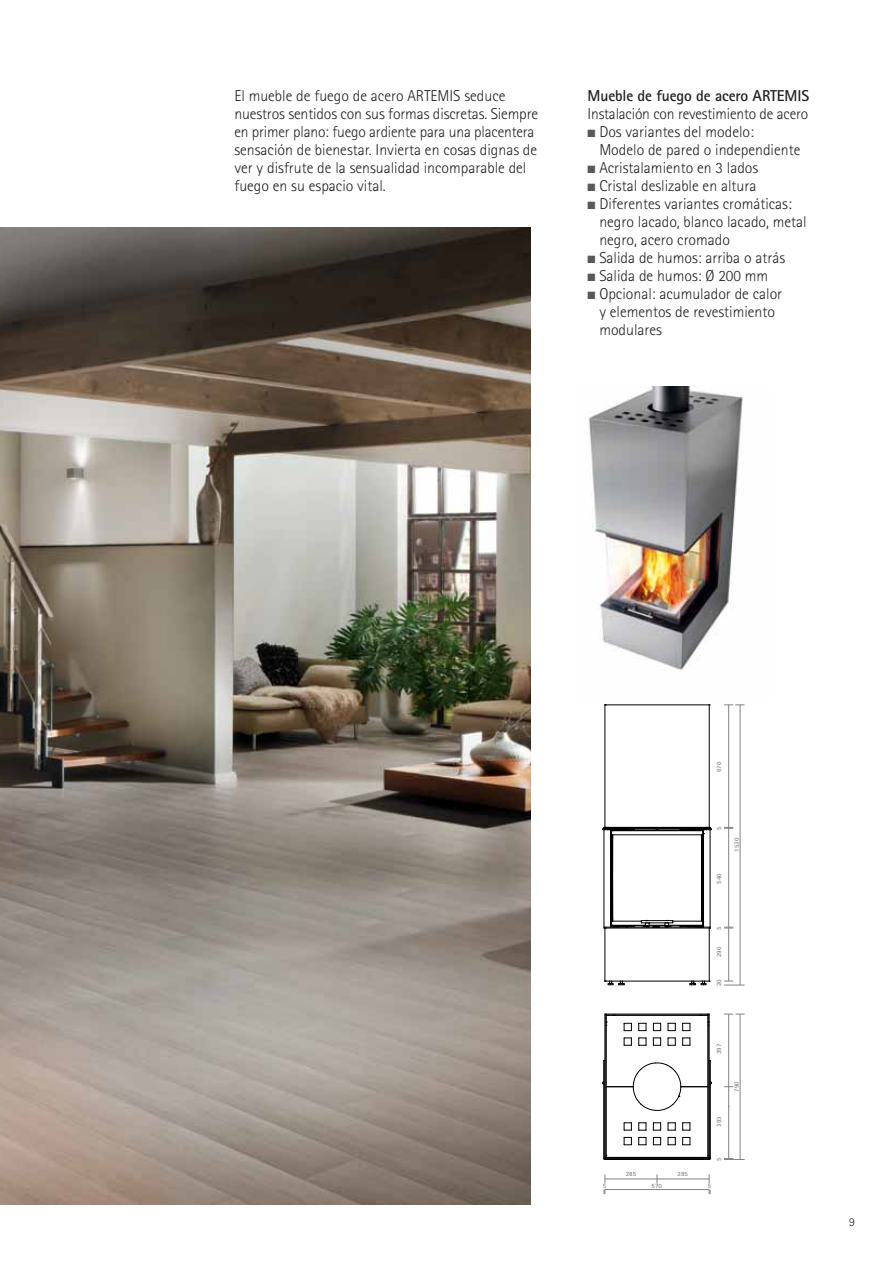
<style>
.page{position:relative;width:896px;height:1266px;background:#fff}
.page>*{position:absolute;margin:0;border:0;box-sizing:border-box;transform-origin:0 0}
.t1{font:300 15.75px/18px "AT Rotis Sans Serif";color:#231f20}
.t2{font:700 15.75px "AT Rotis Sans Serif";letter-spacing:-.01em;color:#231f20}
.t3{font:300 12px "AT Rotis Sans Serif";color:#231f20}
.t4{font:700 6.45px "AT Rotis Sans Serif";color:#808285}
</style>
<div class="page">
<img style="left:588px;top:386px;width:155px;height:285px">
<img style="left:0;top:227px;width:530px;height:977px">
<hr style="left:728px;top:928px;width:1px;height:52px;background:#808285">
<hr style="left:728px;top:828px;width:1px;height:99px;background:#808285">
<hr style="left:728px;top:704px;width:1px;height:123px;background:#808285">
<svg style="left:724px;top:827px;width:9px;height:2px"></svg>
<svg style="left:724px;top:926px;width:9px;height:2px"></svg>
<svg style="left:724px;top:980px;width:20px;height:5px"></svg>
<svg style="left:724px;top:704px;width:20px;height:1px"></svg>
<hr style="left:739px;top:704px;width:1px;height:281px;background:#808285">
<hr style="left:728px;top:1105px;width:1px;height:53px;background:#808285">
<hr style="left:728px;top:1014px;width:1px;height:93px;background:#808285">
<svg style="left:724px;top:1013px;width:20px;height:1px"></svg>
<svg style="left:724px;top:1158px;width:20px;height:2px"></svg>
<hr style="left:739px;top:1014px;width:1px;height:145px;background:#808285">
<hr style="left:605px;top:1178px;width:104px;height:1px;background:#808285">
<hr style="left:604px;top:1189px;width:105px;height:1px;background:#808285">
<hr style="left:604px;top:705px;width:1px;height:122px;background:#000">
<hr style="left:708px;top:705px;width:1px;height:122px;background:#000">
<hr style="left:605px;top:704px;width:104px;height:1px;background:#000">
<hr style="left:612px;top:925px;width:33px;height:1px;background:#000">
<hr style="left:668px;top:925px;width:34px;height:1px;background:#000">
<hr style="left:672px;top:920px;width:30px;height:1px;background:#000">
<hr style="left:611px;top:920px;width:30px;height:1px;background:#000">
<hr style="left:612px;top:834px;width:1px;height:44px;background:#000">
<hr style="left:612px;top:878px;width:1px;height:43px;background:#000">
<hr style="left:701px;top:837px;width:1px;height:81px;background:#000">
<hr style="left:604px;top:926px;width:105px;height:1px;background:#000">
<hr style="left:604px;top:927px;width:105px;height:1px;background:#000">
<svg style="left:641px;top:920px;width:32px;height:7px"></svg>
<hr style="left:611px;top:829px;width:1px;height:98px;background:#000">
<hr style="left:709px;top:829px;width:1px;height:98px;background:#000">
<hr style="left:610px;top:829px;width:1px;height:98px;background:#000">
<hr style="left:603px;top:829px;width:1px;height:98px;background:#000">
<hr style="left:708px;top:928px;width:1px;height:52px;background:#000">
<hr style="left:605px;top:980px;width:104px;height:1px;background:#000">
<hr style="left:604px;top:928px;width:1px;height:52px;background:#000">
<svg style="left:603px;top:918px;width:32px;height:10px"></svg>
<svg style="left:604px;top:980px;width:21px;height:5px"></svg>
<svg style="left:689px;top:980px;width:21px;height:5px"></svg>
<svg style="left:679px;top:918px;width:23px;height:9px"></svg>
<hr style="left:703px;top:829px;width:1px;height:98px;background:#000">
<svg style="left:602px;top:826px;width:110px;height:11px"></svg>
<hr style="left:702px;top:829px;width:1px;height:98px;background:#000">
<hr style="left:605px;top:1157px;width:104px;height:1px;background:#000">
<hr style="left:605px;top:1158px;width:104px;height:1px;background:#000">
<hr style="left:708px;top:1014px;width:1px;height:143px;background:#000">
<hr style="left:603px;top:1060px;width:1px;height:98px;background:#000">
<hr style="left:604px;top:1159px;width:105px;height:1px;background:#000">
<hr style="left:709px;top:1060px;width:1px;height:98px;background:#000">
<hr style="left:604px;top:1014px;width:1px;height:143px;background:#000">
<hr style="left:605px;top:1086px;width:1px;height:71px;background:#000">
<hr style="left:606px;top:1156px;width:101px;height:1px;background:#000">
<hr style="left:707px;top:1086px;width:1px;height:71px;background:#000">
<svg style="left:699px;top:1155px;width:11px;height:5px"></svg>
<svg style="left:603px;top:1155px;width:13px;height:5px"></svg>
<svg style="left:602px;top:1013px;width:110px;height:97px"></svg>
<svg style="left:682px;top:1137px;width:8px;height:8px"></svg>
<svg style="left:682px;top:1122px;width:8px;height:8px"></svg>
<svg style="left:667px;top:1137px;width:9px;height:8px"></svg>
<svg style="left:667px;top:1122px;width:9px;height:8px"></svg>
<svg style="left:623px;top:1137px;width:9px;height:8px"></svg>
<svg style="left:623px;top:1122px;width:9px;height:8px"></svg>
<svg style="left:638px;top:1137px;width:8px;height:8px"></svg>
<svg style="left:638px;top:1122px;width:8px;height:8px"></svg>
<svg style="left:653px;top:1137px;width:8px;height:8px"></svg>
<svg style="left:653px;top:1122px;width:8px;height:8px"></svg>
<p class="t1" style="left:234px;top:88px;width:305px">El mueble de fuego de acero ARTEMIS seduce nuestros sentidos con sus formas discretas. Siempre en primer plano: fuego ardiente para una placentera sensación de bienestar. Invierta en cosas dignas de ver y disfrute de la sensualidad incomparable del fuego en su espacio vital.</p>
<p class="t2" style="left:587px;top:90px;width:223px">Mueble de fuego de acero ARTEMIS</p>
<p class="t1" style="left:599px;top:106px;width:210px;text-indent:-12px">Instalación con revestimiento de acero<br>Dos variantes del modelo:<br>Modelo de pared o independiente<br>Acristalamiento en 3 lados<br>Cristal deslizable en altura<br>Diferentes variantes cromáticas: negro lacado, blanco lacado, metal negro, acero cromado<br>Salida de humos: arriba o atrás<br>Salida de humos: Ø 200 mm<br>Opcional: acumulador de calor<br>y elementos de revestimiento modulares</p>
<p class="t4" style="left:716px;top:772px;width:12px;rotate:-90deg">670</p>
<p class="t4" style="left:716px;top:829px;width:5px;rotate:-90deg">5</p>
<p class="t4" style="left:716px;top:883px;width:12px;rotate:-90deg">540</p>
<p class="t4" style="left:734px;top:851px;width:15px;rotate:-90deg">1530</p>
<p class="t4" style="left:716px;top:929px;width:5px;rotate:-90deg">5</p>
<p class="t4" style="left:716px;top:957px;width:12px;rotate:-90deg">290</p>
<p class="t4" style="left:716px;top:986px;width:8px;rotate:-90deg">20</p>
<p class="t4" style="left:716px;top:1054px;width:12px;rotate:-90deg">397</p>
<p class="t4" style="left:716px;top:1126px;width:12px;rotate:-90deg">393</p>
<p class="t4" style="left:625px;top:1171px;width:12px">285</p>
<p class="t4" style="left:677px;top:1171px;width:12px">285</p>
<p class="t4" style="left:716px;top:1161px;width:5px;rotate:-90deg">5</p>
<p class="t4" style="left:651px;top:1183px;width:12px">570</p>
<p class="t4" style="left:602px;top:1183px;width:5px">5</p>
<p class="t4" style="left:707px;top:1183px;width:5px">5</p>
<p class="t4" style="left:734px;top:1091px;width:12px;rotate:-90deg">790</p>
<p class="t3" style="left:849px;top:1217px;width:7px">9</p>
</div>
